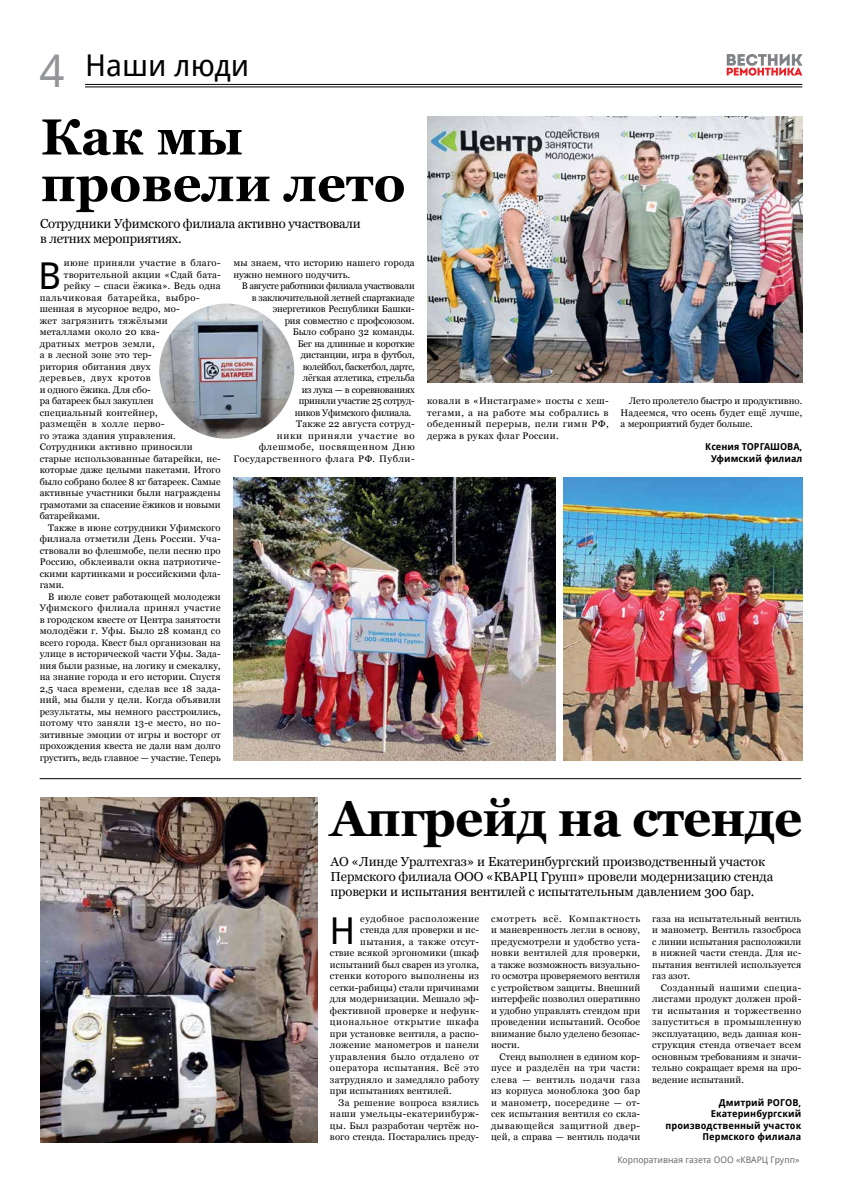
<style>
.page{position:relative;width:842px;height:1191px;background:#fff}
.page>*{position:absolute;margin:0;border:0;box-sizing:border-box;transform-origin:0 0}
.t1{font:700 51px "Georgia";letter-spacing:-.02em;color:#000}
.t2{font:700 50.5px/46.6px "Georgia";color:#000}
.t3{font:45px "Droid Sans";color:#939598}
.t4{font:37px "Droid Sans";color:#000}
.t5{font:30px "Droid Sans";color:#000}
.t6{font:13px/15px "Georgia";letter-spacing:-.01em;color:#000}
.t7{font:9.5px/11.5px "Georgia";letter-spacing:.01em;color:#000;text-align:justify}
.t8{font:9.5px "Georgia";letter-spacing:.03em;color:#000}
.t9{font:9.5px "Georgia";letter-spacing:-.02em;color:#000}
.t10{font:9.5px "Georgia";letter-spacing:.035em;color:#000}
.t11{font:9.5px "Georgia";letter-spacing:.04em;color:#000}
.t12{font:700 9.5px/11.5px "Droid Sans";letter-spacing:.01em;color:#000;text-align:right}
.t13{font:9.5px "Georgia";letter-spacing:.045em;color:#000}
.t14{font:9.5px "Georgia";letter-spacing:-.03em;color:#000}
.t15{font:9.5px "Georgia";letter-spacing:-.01em;color:#000}
.t16{font:9.5px "Georgia";letter-spacing:.055em;color:#000}
.t17{font:9.5px "Georgia";letter-spacing:-.015em;color:#000}
.t18{font:9.5px "Georgia";letter-spacing:.05em;color:#000}
.t19{font:9.5px "Georgia";letter-spacing:.07em;color:#000}
.t20{font:9px "Droid Sans";color:#6d6e71}
</style>
<div class="page">
<hr style="left:85px;top:84px;width:717px;height:1px;background:#000">
<hr style="left:85px;top:87px;width:717px;height:1px;background:#000">
<svg style="left:727px;top:54px;width:75px;height:22px"></svg>
<hr style="left:40px;top:778px;width:761px;height:1px;background:#000">
<img style="left:40px;top:797px;width:277px;height:345px">
<img style="left:234px;top:477px;width:322px;height:283px">
<img style="left:428px;top:116px;width:374px;height:267px">
<img style="left:159px;top:303px;width:135px;height:135px;border-radius:68px">
<img style="left:563px;top:477px;width:239px;height:283px">
<h3 class="t3" style="left:40px;top:43px;width:26px">4</h3>
<h3 class="t5" style="left:85px;top:46px;width:166px">Наши люди</h3>
<h2 class="t2" style="left:41px;top:114px;width:366px">Как мы провели лето</h2>
<h3 class="t6" style="left:40px;top:216px;width:322px">Сотрудники Уфимского филиала активно участвовали в летних мероприятиях.</h3>
<p class="t10" style="left:64px;top:257px;width:158px">июне приняли участие в благо-</p>
<p class="t7" style="left:64px;top:269px;width:158px">творительной акции «Сдай бата-</p>
<p class="t7" style="left:64px;top:280px;width:158px">рейку – спаси ёжика». Ведь одна</p>
<p class="t18" style="left:40px;top:291px;width:162px">пальчиковая батарейка, выбро-</p>
<p class="t7" style="left:40px;top:303px;width:141px">шенная в мусорное ведро, мо-</p>
<p class="t8" style="left:40px;top:314px;width:129px">жет загрязнить тяжёлыми</p>
<p class="t7" style="left:40px;top:326px;width:121px">металлами около 20 ква-</p>
<p class="t10" style="left:40px;top:337px;width:116px">дратных метров земли,</p>
<p class="t7" style="left:40px;top:349px;width:113px">а в лесной зоне это тер-</p>
<p class="t7" style="left:40px;top:361px;width:113px">ритория обитания двух</p>
<p class="t13" style="left:40px;top:372px;width:112px">деревьев, двух кротов</p>
<p class="t7" style="left:40px;top:384px;width:112px">и одного ёжика. Для сбо-</p>
<p class="t7" style="left:40px;top:395px;width:116px">ра батареек был закуплен</p>
<p class="t7" style="left:40px;top:407px;width:120px">специальный контейнер,</p>
<p class="t10" style="left:40px;top:418px;width:126px">размещён в холле перво-</p>
<p class="t7" style="left:40px;top:430px;width:138px">го этажа здания управления.</p>
<p class="t7" style="left:40px;top:441px;width:154px">Сотрудники активно приносили</p>
<p class="t7" style="left:40px;top:453px;width:182px">старые использованные батарейки, не-</p>
<p class="t7" style="left:40px;top:464px;width:182px">которые даже целыми пакетами. Итого</p>
<p class="t7" style="left:40px;top:476px;width:182px">было собрано более 8 кг батареек. Самые</p>
<p class="t7" style="left:40px;top:487px;width:183px">активные участники были награждены</p>
<p class="t7" style="left:40px;top:499px;width:183px">грамотами за спасение ёжиков и новыми</p>
<p class="t7" style="left:40px;top:510px;width:62px">батарейками.</p>
<p class="t7" style="left:48px;top:522px;width:174px">Также в июне сотрудники Уфимского</p>
<p class="t8" style="left:40px;top:533px;width:182px">филиала отметили День России. Уча-</p>
<p class="t7" style="left:40px;top:545px;width:182px">ствовали во флешмобе, пели песню про</p>
<p class="t7" style="left:40px;top:556px;width:182px">Россию, обклеивали окна патриотиче-</p>
<p class="t7" style="left:40px;top:568px;width:182px">скими картинками и российскими фла-</p>
<p class="t7" style="left:40px;top:579px;width:26px">гами.</p>
<p class="t7" style="left:48px;top:591px;width:174px">В июле совет работающей молодежи</p>
<p class="t11" style="left:40px;top:602px;width:183px">Уфимского филиала принял участие</p>
<p class="t7" style="left:40px;top:614px;width:182px">в городском квесте от Центра занятости</p>
<p class="t7" style="left:40px;top:625px;width:183px">молодёжи г. Уфы. Было 28 команд со</p>
<p class="t7" style="left:40px;top:637px;width:183px">всего города. Квест был организован на</p>
<p class="t7" style="left:40px;top:648px;width:182px">улице в исторической части Уфы. Зада-</p>
<p class="t7" style="left:40px;top:660px;width:182px">ния были разные, на логику и смекалку,</p>
<p class="t7" style="left:40px;top:671px;width:182px">на знание города и его истории. Спустя</p>
<p class="t8" style="left:40px;top:682px;width:182px">2,5 часа времени, сделав все 18 зада-</p>
<p class="t7" style="left:40px;top:694px;width:183px">ний, мы были у цели. Когда объявили</p>
<p class="t7" style="left:40px;top:706px;width:183px">результаты, мы немного расстроились,</p>
<p class="t8" style="left:40px;top:717px;width:182px">потому что заняли 13-е место, но по-</p>
<p class="t7" style="left:40px;top:729px;width:183px">зитивные эмоции от игры и восторг от</p>
<p class="t7" style="left:40px;top:740px;width:182px">прохождения квеста не дали нам долго</p>
<p class="t7" style="left:40px;top:752px;width:182px">грустить, ведь главное — участие. Теперь</p>
<h3 class="t4" style="left:38px;top:253px;width:24px">В</h3>
<p class="t7" style="left:233px;top:257px;width:183px">мы знаем, что историю нашего города нужно немного подучить.</p>
<p class="t14" style="left:242px;top:280px;width:174px">В августе работники филиала участвовали</p>
<p class="t9" style="left:252px;top:291px;width:164px">в заключительной летней спартакиаде</p>
<p class="t15" style="left:273px;top:303px;width:143px">энергетиков Республики Башки-</p>
<p class="t15" style="left:285px;top:314px;width:132px">рия совместно с профсоюзом.</p>
<p class="t7" style="left:293px;top:326px;width:124px">Было собрано 32 команды.</p>
<p class="t9" style="left:298px;top:337px;width:118px">Бег на длинные и короткие</p>
<p class="t17" style="left:301px;top:349px;width:116px">дистанции, игра в футбол,</p>
<p class="t14" style="left:303px;top:360px;width:114px">волейбол, баскетбол, дартс,</p>
<p class="t17" style="left:303px;top:372px;width:114px">лёгкая атлетика, стрельба</p>
<p class="t9" style="left:302px;top:383px;width:114px">из лука — в соревнованиях</p>
<p class="t9" style="left:299px;top:395px;width:117px">приняли участие 25 сотруд-</p>
<p class="t9" style="left:295px;top:406px;width:118px">ников Уфимского филиала.</p>
<p class="t8" style="left:296px;top:418px;width:120px">Также 22 августа сотруд-</p>
<p class="t19" style="left:277px;top:429px;width:139px">ники приняли участие во</p>
<p class="t16" style="left:259px;top:441px;width:157px">флешмобе, посвященном Дню</p>
<p class="t13" style="left:233px;top:452px;width:183px">Государственного флага РФ. Публи-</p>
<p class="t7" style="left:427px;top:395px;width:183px">ковали в «Инстаграме» посты с хеш&shy;тегами, а на работе мы собрались в обеденный перерыв, пели гимн РФ, держа в руках флаг России.</p>
<p class="t7" style="left:621px;top:395px;width:183px;text-indent:9px">Лето пролетело быстро и продуктивно.<br>Надеемся, что осень будет ещё лучше, а мероприятий будет больше.</p>
<p class="t12" style="left:705px;top:441px;width:98px">Ксения ТОРГАШОВА,<br>Уфимский филиал</p>
<h1 class="t1" style="left:330px;top:785px;width:474px">Апгрейд на стенде</h1>
<h3 class="t6" style="left:330px;top:854px;width:444px">АО «Линде Уралтехгаз» и Екатеринбургский производственный участок<br>Пермского филиала ООО «КВАРЦ Групп» провели модернизацию стенда проверки и испытания вентилей с испытательным давлением 300 бар.</h3>
<p class="t13" style="left:360px;top:912px;width:120px">еудобное расположение</p>
<p class="t7" style="left:360px;top:924px;width:120px">стенда для проверки и ис-</p>
<p class="t10" style="left:360px;top:935px;width:120px">пытания, а также отсут-</p>
<p class="t7" style="left:330px;top:947px;width:151px">ствие всякой эргономики (шкаф</p>
<p class="t7" style="left:330px;top:959px;width:151px">испытаний был сварен из уголка,</p>
<p class="t7" style="left:330px;top:970px;width:151px">стенки которого выполнены из</p>
<p class="t7" style="left:330px;top:982px;width:151px">сетки-рабицы) стали причинами</p>
<p class="t7" style="left:330px;top:993px;width:151px">для модернизации. Мешало эф-</p>
<p class="t7" style="left:330px;top:1005px;width:151px">фективной проверке и нефунк-</p>
<p class="t16" style="left:330px;top:1016px;width:151px">циональное открытие шкафа</p>
<p class="t7" style="left:330px;top:1028px;width:151px">при установке вентиля, а распо-</p>
<p class="t8" style="left:330px;top:1039px;width:151px">ложение манометров и панели</p>
<p class="t11" style="left:330px;top:1050px;width:151px">управления было отдалено от</p>
<p class="t11" style="left:330px;top:1062px;width:151px">оператора испытания. Всё это</p>
<p class="t7" style="left:330px;top:1074px;width:151px">затрудняло и замедляло работу</p>
<p class="t7" style="left:330px;top:1085px;width:123px">при испытаниях вентилей.</p>
<p class="t10" style="left:338px;top:1096px;width:142px">За решение вопроса взялись</p>
<p class="t11" style="left:330px;top:1108px;width:151px">наши умельцы-екатеринбурж-</p>
<p class="t7" style="left:330px;top:1120px;width:151px">цы. Был разработан чертёж но-</p>
<p class="t7" style="left:330px;top:1131px;width:151px">вого стенда. Постарались преду-</p>
<p class="t7" style="left:652px;top:913px;width:151px">газа на испытательный вентиль и манометр. Вентиль газосброса с линии испытания расположили в нижней части стенда. Для ис&shy;пытания вентилей используется газ азот.</p>
<p class="t7" style="left:652px;top:982px;width:151px;text-indent:9px">Созданный нашими специа&shy;листами продукт должен прой&shy;ти испытания и торжественно запуститься в промышленную эксплуатацию, ведь данная кон&shy;струкция стенда отвечает всем основным требованиям и значи&shy;тельно сокращает время на про&shy;ведение испытаний.</p>
<p class="t12" style="left:665px;top:1096px;width:137px">Дмитрий РОГОВ,<br>Екатеринбургский производственный участок<br>Пермского филиала</p>
<p class="t7" style="left:491px;top:913px;width:151px">смотреть всё. Компактность и маневренность легли в основу, предусмотрели и удобство уста&shy;новки вентилей для проверки, а также возможность визуально&shy;го осмотра проверяемого вентиля с устройством защиты. Внешний интерфейс позволил оперативно и удобно управлять стендом при проведении испытаний. Особое внимание было уделено безопас&shy;ности.</p>
<p class="t7" style="left:491px;top:1051px;width:151px;text-indent:9px">Стенд выполнен в едином кор&shy;пусе и разделён на три части: слева — вентиль подачи газа из корпуса моноблока 300 бар и манометр, посередине — от&shy;сек испытания вентиля со скла&shy;дывающейся защитной двер&shy;цей, а справа — вентиль подачи</p>
<h3 class="t4" style="left:329px;top:907px;width:27px">Н</h3>
<p class="t20" style="left:617px;top:1154px;width:184px">Корпоративная газета ООО «КВАРЦ Групп»</p>
</div>
